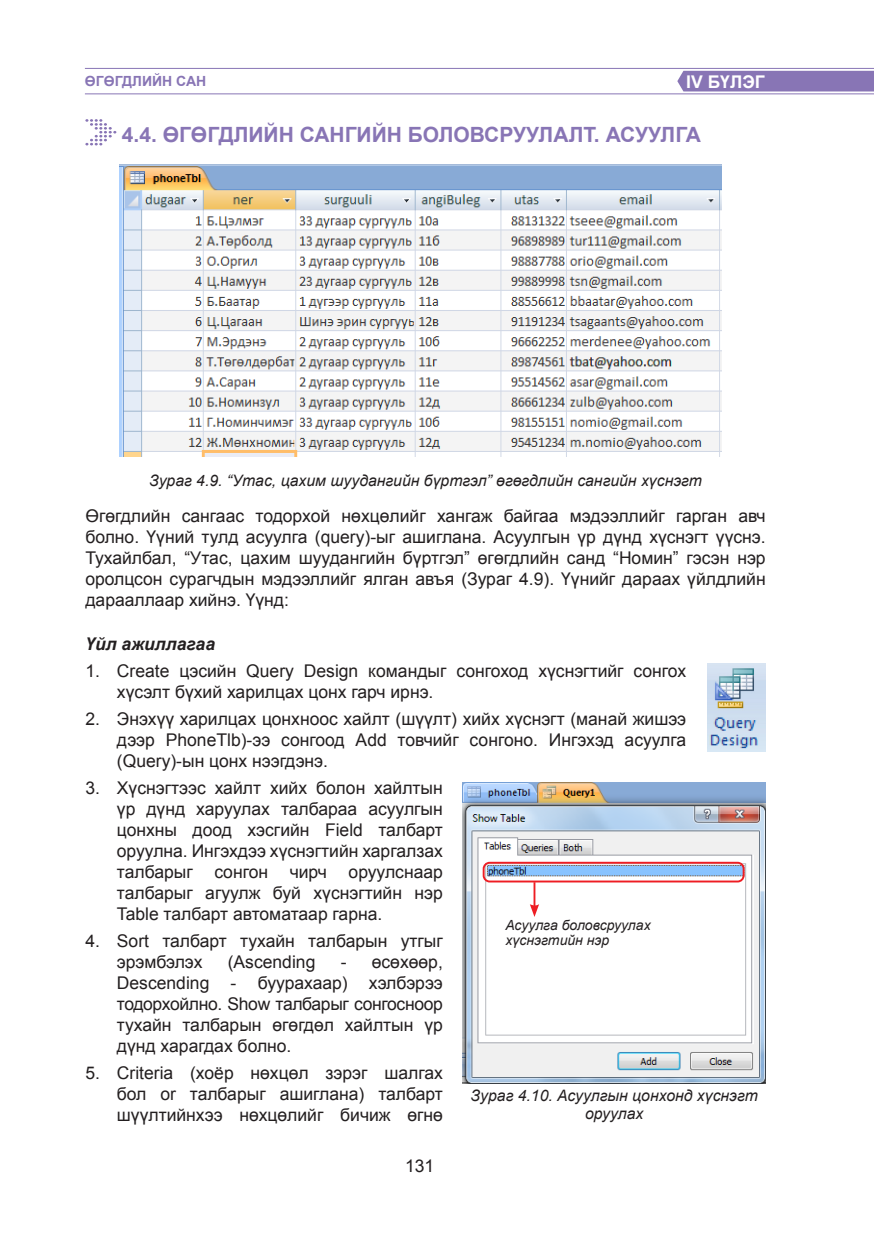
<style>
.page{position:relative;width:874px;height:1241px;background:#fff}
.page>*{position:absolute;margin:0;border:0;box-sizing:border-box;transform-origin:0 0}
.jijig_garchig{font:700 21px "Mogul Arial";color:#8875b5}
.TEXT{font:17.5px/21px "Mogul Arial";color:#231f20;text-align:justify}
.TEXT-2{font:italic 700 17.5px "Mogul Arial";color:#231f20}
.t1{font:700 17.5px "Mogul Arial";color:#fff}
.zurag{font:italic 15.75px/17.3px "Mogul Arial";color:#231f20;text-align:center}
.husnegt_dotor{font:italic 14px/15.4px "Mogul Arial";color:#231f20}
.t2{font:700 14px "Mogul Arial";color:#8875b5}
</style>
<div class="page">
<hr style="left:85px;top:68px;width:788px;height:1px;background:#8875b5">
<hr style="left:85px;top:93px;width:788px;height:1px;background:#8875b5">
<div style="left:677px;top:71px;width:196px;height:20px;background:#8875b5"></div>
<svg style="left:85px;top:119px;width:31px;height:26px"></svg>
<img style="left:119px;top:165px;width:602px;height:291px">
<img style="left:707px;top:663px;width:58px;height:88px">
<img style="left:462px;top:782px;width:303px;height:300px">
<div style="left:482px;top:861px;width:262px;height:21px;border:2px solid #ee1d23;border-radius:6px"></div>
<hr style="left:533px;top:882px;width:2px;height:25px;background:#ee1d23">
<svg style="left:529px;top:904px;width:10px;height:12px"></svg>
<p class="t2" style="left:85px;top:71px;width:123px">ӨГӨГДЛИЙН САН</p>
<p class="t1" style="left:686px;top:70px;width:80px">IV БҮЛЭГ</p>
<p class="jijig_garchig" style="left:122px;top:121px;width:580px">4.4. ӨГӨГДЛИЙН САНГИЙН БОЛОВСРУУЛАЛТ. АСУУЛГА</p>
<p class="zurag" style="left:149px;top:472px;width:554px">Зураг 4.9. “Утас, цахим шуудангийн бүртгэл” өгөгдлийн сангийн хүснэгт</p>
<p class="TEXT" style="left:85px;top:505px;width:681px">Өгөгдлийн сангаас тодорхой нөхцөлийг хангаж байгаа мэдээллийг гарган авч болно. Үүний тулд асуулга (query)-ыг ашиглана. Асуулгын үр дүнд хүснэгт үүснэ.<br>Тухайлбал, “Утас, цахим шуудангийн бүртгэл” өгөгдлийн санд “Номин” гэсэн нэр оролцсон сурагчдын мэдээллийг ялган авъя (Зураг 4.9). Үүнийг дараах үйлдлийн дарааллаар хийнэ. Үүнд:</p>
<p class="TEXT-2" style="left:85px;top:632px;width:131px">Үйл ажиллагаа</p>
<p class="TEXT" style="left:117px;top:660px;width:570px;text-indent:-31px">1. Create цэсийн Query Design командыг сонгоход хүснэгтийг сонгох хүсэлт бүхий харилцах цонх гарч ирнэ.</p>
<p class="TEXT" style="left:117px;top:708px;width:570px;text-indent:-31px">2. Энэхүү харилцах цонхноос хайлт (шүүлт) хийх хүснэгт (манай жишээ дээр PhoneTlb)-ээ сонгоод Аdd товчийг сонгоно. Ингэхэд асуулга (Query)-ын цонх нээгдэнэ.</p>
<p class="TEXT" style="left:117px;top:777px;width:327px;text-indent:-31px">3. Хүснэгтээс хайлт хийх болон хайлтын үр дүнд харуулах талбараа асуулгын цонхны доод хэсгийн Field талбарт оруулна. Ингэхдээ хүснэгтийн харгалзах талбарыг сонгон чирч оруулснаар талбарыг агуулж буй хүснэгтийн нэр Table талбарт автоматаар гарна.</p>
<p class="TEXT" style="left:117px;top:930px;width:327px;text-indent:-31px">4. Sort талбарт тухайн талбарын утгыг эрэмбэлэх</p>
<p class="husnegt_dotor" style="left:505px;top:917px;width:147px">Асуулга боловсруулах хүснэгтийн нэр</p>
<p class="TEXT" style="left:228px;top:951px;width:89px">(Ascending</p>
<p class="TEXT" style="left:117px;top:951px;width:327px;text-indent:224px">- өсөхөөр, Descending - буурахаар) хэлбэрээ тодорхойлно. Show талбарыг сонгосноор тухайн талбарын өгөгдөл хайлтын үр дүнд харагдах болно.</p>
<p class="TEXT" style="left:117px;top:1062px;width:327px;text-indent:-31px">5. Criteria (хоёр нөхцөл зэрэг шалгах бол or талбарыг ашиглана) талбарт шүүлтийнхээ нөхцөлийг бичиж өгнө</p>
<p class="zurag" style="left:470px;top:1087px;width:289px">Зураг 4.10. Асуулгын цонхонд хүснэгт оруулах</p>
<p class="TEXT" style="left:405px;top:1155px;width:31px">131</p>
</div>
